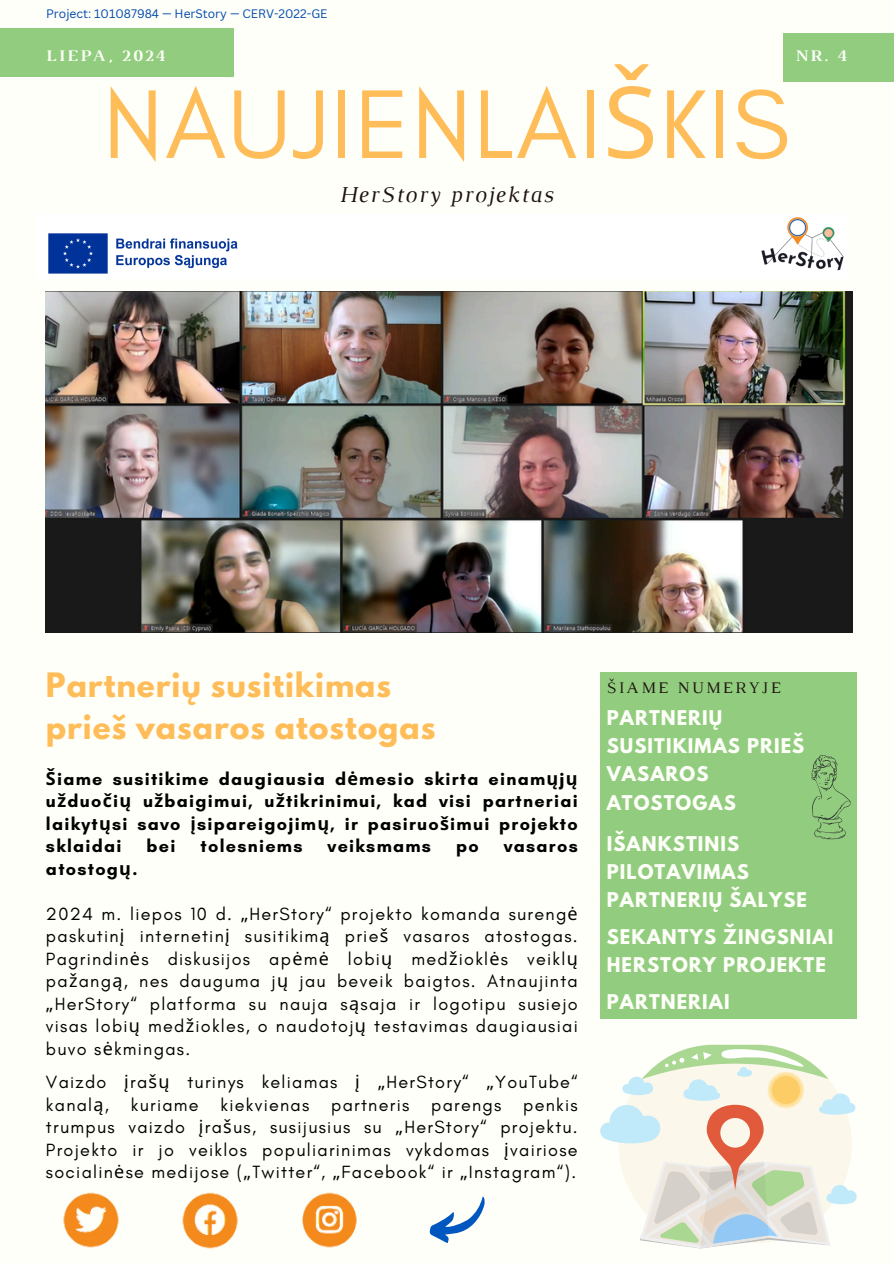
<style>
.page{position:relative;width:894px;height:1264px;background:#fff}
.page>*{position:absolute;margin:0;border:0;box-sizing:border-box;transform-origin:0 0}
.t1{font:99.3px "Glacial Indifference";letter-spacing:.02em;color:#ffbd59}
.t2{font:700 29.85px/41.7px "League Spartan";letter-spacing:.03em;color:#ffbd59}
.t3{font:italic 23.1px "Luthier";letter-spacing:.07em;color:#1e130e}
.t4{font:18px/22.5px "Glacial Indifference";letter-spacing:.07em;color:#000;text-align:justify}
.t5{font:700 18px/22.5px "Glacial Indifference";letter-spacing:.07em;color:#000;text-align:justify}
.t6{font:700 18px/28.2px "League Spartan";letter-spacing:.06em;color:#fffff9}
.t7{font:16.5px "Luthier";letter-spacing:.14em;color:#1e130e}
.t8{font:700 16.5px "Luthier";letter-spacing:.14em;color:#fffff9}
.t9{font:700 16.5px "Luthier";color:#fff}
.t10{font:12px "Canva Sans";color:#004aad}
.s1{font-family:"Noto Sans"}
</style>
<div class="page">
<div style="left:0;top:0;width:893px;height:1263px;background:#fffff9"></div>
<div style="left:600px;top:672px;width:256px;height:346px;background:#92cd7f"></div>
<div style="left:0;top:29px;width:233px;height:48px;background:#92cd7f"></div>
<div style="left:36px;top:214px;width:810px;height:65px;background:#fff"></div>
<div style="left:782px;top:33px;width:111px;height:49px;background:#92cd7f"></div>
<img style="left:761px;top:217px;width:83px;height:54px">
<svg style="left:811px;top:755px;width:39px;height:84px"></svg>
<img style="left:46px;top:291px;width:806px;height:341px">
<img style="left:63px;top:1192px;width:56px;height:56px">
<img style="left:182px;top:1192px;width:56px;height:57px">
<img style="left:302px;top:1192px;width:55px;height:56px">
<svg style="left:600px;top:1044px;width:256px;height:204px"></svg>
<svg style="left:429px;top:1196px;width:56px;height:47px"></svg>
<img style="left:48px;top:233px;width:190px;height:41px">
<h5 class="t10" style="left:46px;top:5px;width:283px">Project: 101087984 — HerStory — CERV-2022-GE</h5>
<p class="t8" style="left:46px;top:50px;width:120px">LIEPA, 2024</p>
<p class="t9" style="left:794px;top:50px;width:53px">NR. 4</p>
<p class="t1" style="left:103px;top:64px;width:687px">NAUJIENLAI<span class="s1">Š</span>KIS</p>
<h5 class="t3" style="left:339px;top:186px;width:215px">HerStory projektas</h5>
<p class="t2" style="left:46px;top:668px;width:391px">Partnerių susitikimas prieš vasaros atostogas</p>
<h2 class="t5" style="left:46px;top:767px;width:533px"><span class="s1">Š</span>iame susitikime daugiausia d<span class="s1">ė</span>mesio skirta einam<span class="s1">ų</span>j<span class="s1">ų </span>u<span class="s1">ž</span>duo<span class="s1">č</span>i<span class="s1">ų</span> u<span class="s1">ž</span>baigimui, u<span class="s1">ž</span>tikrinimui, kad visi partneriai laikyt<span class="s1">ų</span>si savo <span class="s1">į</span>sipareigojim<span class="s1">ų</span>, ir pasiruo<span class="s1">š</span>imui projekto sklaidai</h2>
<h2 class="t5" style="left:147px;top:834px;width:30px">bei</h2>
<h2 class="t5" style="left:200px;top:834px;width:103px">tolesniems</h2>
<h2 class="t5" style="left:327px;top:834px;width:105px">veiksmams</h2>
<h2 class="t5" style="left:456px;top:834px;width:24px">po</h2>
<h2 class="t5" style="left:503px;top:834px;width:75px">vasaros</h2>
<h2 class="t5" style="left:46px;top:857px;width:93px">atostog<span class="s1">ų</span>.</h2>
<h6 class="t4" style="left:46px;top:902px;width:533px">2024 m. liepos 10 d. <span class="s1">„</span>HerStory“ projekto komanda sureng<span class="s1">ė </span>paskutin<span class="s1">į</span> internetin<span class="s1">į</span> susitikim<span class="s1">ą</span> prie<span class="s1">š</span> vasaros atostogas.<br>Pagrindin<span class="s1">ė</span>s diskusijos ap<span class="s1">ė</span>m<span class="s1">ė</span> lobi<span class="s1">ų</span> med<span class="s1">ž</span>iokl<span class="s1">ė</span>s veikl<span class="s1">ų </span>pa<span class="s1">ž</span>ang<span class="s1">ą</span>, nes dauguma j<span class="s1">ų</span> jau beveik baigtos. Atnaujinta <span class="s1">„</span>HerStory“ platforma su nauja s<span class="s1">ą</span>saja ir logotipu susiejo visas lobi<span class="s1">ų</span> med<span class="s1">ž</span>iokles, o naudotoj<span class="s1">ų</span> testavimas daugiausiai buvo s<span class="s1">ė</span>kmingas.</h6>
<p class="t4" style="left:46px;top:1070px;width:533px">Vaizdo <span class="s1">į</span>ra<span class="s1">šų</span> turinys keliamas <span class="s1">į „</span>HerStory“ <span class="s1">„</span>YouTube“ kanal<span class="s1">ą</span>, kuriame kiekvienas partneris parengs penkis trumpus vaizdo <span class="s1">į</span>ra<span class="s1">š</span>us, susijusius su <span class="s1">„</span>HerStory“ projektu.<br>Projekto ir jo veiklos populiarinimas vykdomas <span class="s1">į</span>vairiose socialin<span class="s1">ė</span>se medijose (<span class="s1">„</span>Twitter“, <span class="s1">„</span>Facebook“ ir <span class="s1">„</span>Instagram“).</p>
<p class="t7" style="left:606px;top:681px;width:175px">ŠIAME NUMERYJE</p>
<p class="t6" style="left:606px;top:706px;width:199px">PARTNERIŲ<br>SUSITIKIMAS PRIEŠ<br>VASAROS<br>ATOSTOGAS</p>
<p class="t6" style="left:606px;top:831px;width:202px">IŠANKSTINIS<br>PILOTAVIMAS<br>PARTNERIŲ ŠALYSE</p>
<h4 class="t6" style="left:606px;top:924px;width:228px">SEKANTYS ŽINGSNIAI<br>HERSTORY PROJEKTE</h4>
<p class="t6" style="left:606px;top:989px;width:124px">PARTNERIAI</p>
</div>
